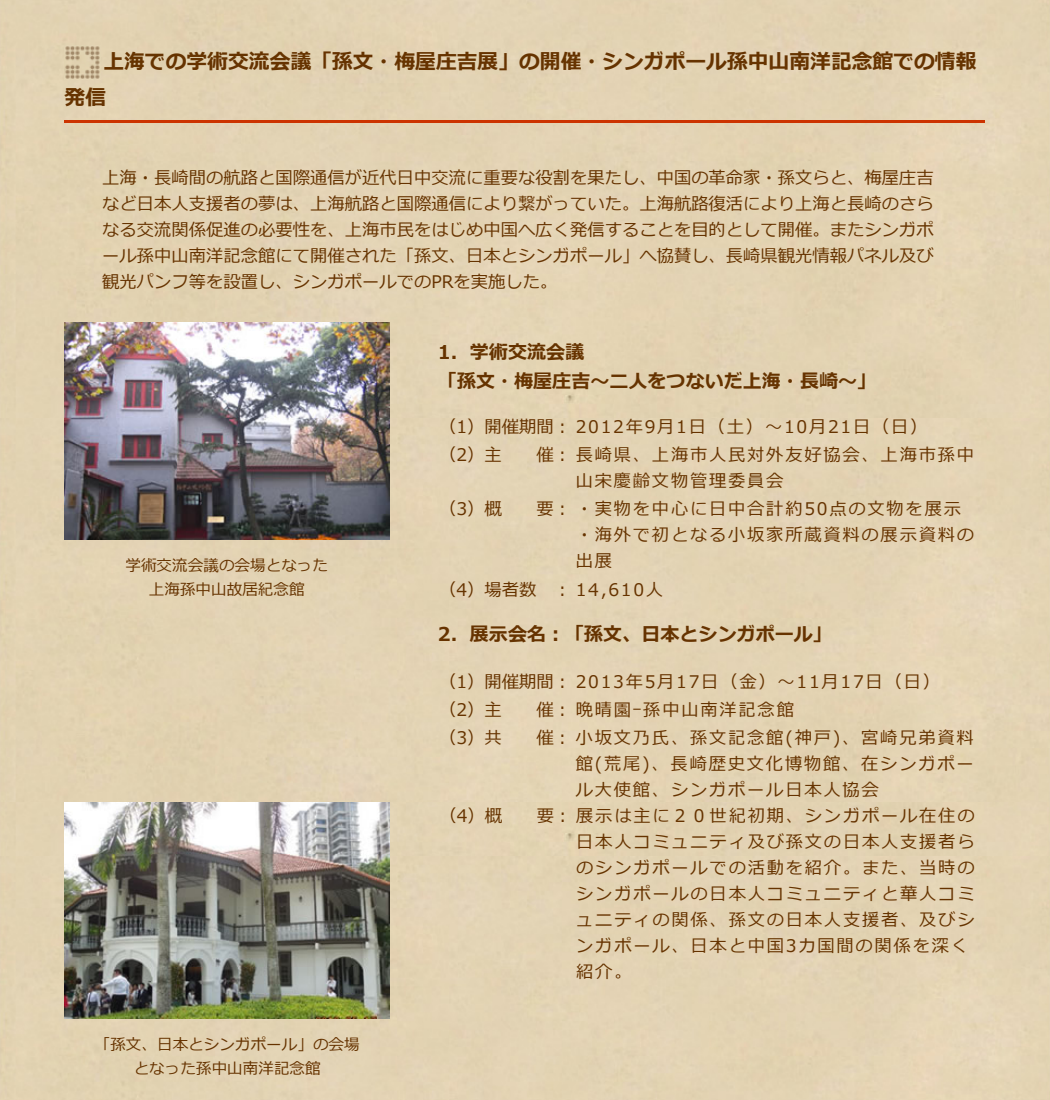
<style>
.page{position:relative;width:1050px;height:1100px;background:#fff}
.page>*{position:absolute;margin:0;border:0;box-sizing:border-box;transform-origin:0 0}
.t1{font:700 20.85px/35.7px "Meiryo";color:#630}
.t2{font:700 19.05px/28.2px "Meiryo";color:#630}
.t3{font:17.4px/26px "Meiryo";letter-spacing:.1em;color:#630}
.t4{font:15.6px/23.9px "Meiryo";color:#630;text-align:center}
</style>
<div class="page">
<div style="left:0;top:0;width:1050px;height:830px;background:#e3d3b3"></div>
<img style="left:65px;top:46px;width:35px;height:33px">
<hr style="left:64px;top:120px;width:921px;height:2px;background:#c30">
<img style="left:64px;top:322px;width:325px;height:217px">
<div style="left:0;top:802px;width:1050px;height:297px;background:#e3d3b3"></div>
<img style="left:65px;top:802px;width:325px;height:216px">
<p class="t1" style="left:64px;top:45px;width:914px;text-indent:39px">上海での学術交流会議「孫文・梅屋庄吉展」の開催・シンガポール孫中山南洋記念館での情報発信</p>
<p class="t3" style="left:102px;top:165px;width:833px;text-align:justify">上海・長崎間の航路と国際通信が近代日中交流に重要な役割を果たし、中国の革命家・孫文らと、梅屋庄吉など日本人支援者の夢は、上海航路と国際通信により繋がっていた。上海航路復活により上海と長崎のさらなる交流関係促進の必要性を、上海市民をはじめ中国へ広く発信することを目的として開催。またシンガポール孫中山南洋記念館にて開催された「孫文、日本とシンガポール」へ協賛し、長崎県観光情報パネル及び観光パンフ等を設置し、シンガポールでのPRを実施した。</p>
<p class="t4" style="left:125px;top:554px;width:204px">学術交流会議の会場となった上海孫中山故居紀念館</p>
<p class="t4" style="left:95px;top:1033px;width:267px">「孫文、日本とシンガポール」の会場となった孫中山南洋記念館</p>
<p class="t2" style="left:438px;top:339px;width:440px">1．学術交流会議<br>「孫文・梅屋庄吉～二人をつないだ上海・長崎～」</p>
<p class="t3" style="left:439px;top:413px;width:490px;line-height:28.2px">（1）開催期間︓ 2012年9月1日（土）～10月21日（日）（2）主</p>
<p class="t3" style="left:576px;top:443px;width:400px;text-indent:-39px">催︓ 長崎県、上海市人民対外友好協会、上海市孫中山宋慶齢文物管理委員会</p>
<p class="t3" style="left:439px;top:497px;width:64px">（3）概</p>
<p class="t3" style="left:576px;top:497px;width:400px;text-indent:-39px">要︓ ・実物を中心に日中合計約50点の文物を展示・海外で初となる小坂家所蔵資料の展示資料の出展</p>
<p class="t3" style="left:439px;top:577px;width:226px">（4）場者数 ︓ 14,610人</p>
<p class="t2" style="left:438px;top:621px;width:396px">2．展示会名︓「孫文、日本とシンガポール」</p>
<p class="t3" style="left:439px;top:668px;width:503px;line-height:28.2px">（1）開催期間︓ 2013年5月17日（金）～11月17日（日）（2）主</p>
<p class="t3" style="left:536px;top:697px;width:259px">催︓ 晩晴園ｰ孫中山南洋記念館</p>
<p class="t3" style="left:439px;top:725px;width:64px">（3）共</p>
<p class="t3" style="left:576px;top:725px;width:400px;text-align:justify;text-indent:-39px">催︓ 小坂文乃氏、孫文記念館(神戸)、宮崎兄弟資料館(荒尾)、長崎歴史文化博物館、在シンガポール大使館、シンガポール日本人協会</p>
<p class="t3" style="left:440px;top:803px;width:64px">（4）概</p>
<p class="t3" style="left:576px;top:803px;width:400px;text-indent:-39px">要︓ 展示は主に２０世紀初期、シンガポール在住の日本人コミュニティ及び孫文の日本人支援者らのシンガポールでの活動を紹介。また、当時のシンガポールの日本人コミュニティと華人コミュニティの関係、孫文の日本人支援者、及びシンガポール、日本と中国3カ国間の関係を深く紹介。</p>
</div>
